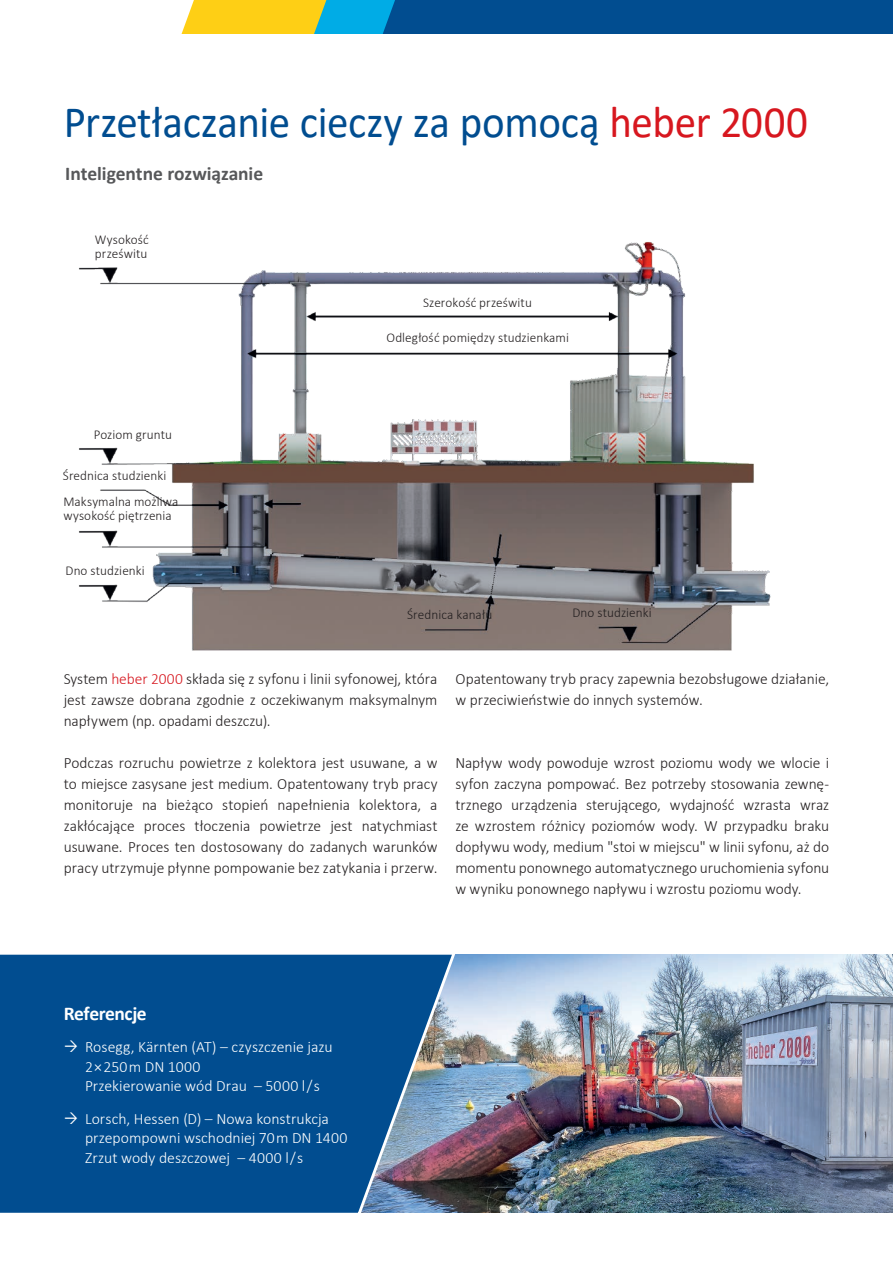
<style>
.page{position:relative;width:893px;height:1263px;background:#fff}
.page>*{position:absolute;margin:0;border:0;box-sizing:border-box;transform-origin:0 0}
.t1{font:45px "Calibri";letter-spacing:-.01em;color:#014d90;scale:.96 1}
.t2{font:700 19.5px "Calibri";letter-spacing:-.005em;color:#57585a}
.t3{font:700 19.5px "Calibri";letter-spacing:-.025em;color:#fff}
.t4{font:300 15.75px/21px "Calibri";letter-spacing:-.005em;color:#231f20;text-align:justify}
.t5{font:300 15.75px/19.5px "Calibri";color:#fff}
.t6{font:300 13.5px/14.2px "Calibri";letter-spacing:.005em;color:#231f20}
.s1{color:#d7171f}
</style>
<div class="page">
<svg style="left:182px;top:0;width:711px;height:34px;background:#327082"></svg>
<img style="left:458px;top:955px;width:435px;height:258px">
<svg style="left:0;top:954px;width:458px;height:259px;background:#115592"></svg>
<img style="left:79px;top:242px;width:692px;height:409px">
<svg style="left:65px;top:1041px;width:12px;height:11px"></svg>
<svg style="left:65px;top:1112px;width:12px;height:12px"></svg>
<h1 class="t1" style="left:64px;top:91px;width:777px">Przetłaczanie cieczy za pomocą <span class="s1">heber 2000</span></h1>
<p class="t2" style="left:65px;top:160px;width:199px">Inteligentne rozwiązanie</p>
<p class="t6" style="left:95px;top:232px;width:55px">Wysokość prześwitu</p>
<p class="t6" style="left:94px;top:427px;width:80px">Poziom gruntu</p>
<p class="t6" style="left:63px;top:462px;width:117px;line-height:25.7px">Średnica studzienki<br>Maksymalna możliwa</p>
<p class="t6" style="left:63px;top:508px;width:110px">wysokość piętrzenia</p>
<p class="t6" style="left:65px;top:563px;width:81px">Dno studzienki</p>
<p class="t6" style="left:423px;top:295px;width:110px">Szerokość prześwitu</p>
<p class="t6" style="left:386px;top:330px;width:184px">Odległość pomiędzy studzienkami</p>
<p class="t6" style="left:407px;top:607px;width:87px">Średnica kanału</p>
<p class="t6" style="left:572px;top:605px;width:81px">Dno studzienki</p>
<p class="t4" style="left:64px;top:668px;width:375px">System <span class="s1">heber 2000</span> składa się z syfonu i linii syfonowej, która jest zawsze dobrana zgodnie z oczekiwanym maksymalnym napływem (np. opadami deszczu).</p>
<p class="t4" style="left:64px;top:752px;width:375px">Podczas rozruchu powietrze z kolektora jest usuwane, a w to miejsce zasysane jest medium. Opatentowany tryb pracy monitoruje na bieżąco stopień napełnienia kolektora, a zakłócające proces tłoczenia powietrze jest natychmiast usuwane. Proces ten dostosowany do zadanych warunków pracy utrzymuje płynne pompowanie bez zatykania i przerw.</p>
<p class="t4" style="left:455px;top:668px;width:375px">Opatentowany tryb pracy zapewnia bezobsługowe działanie, w przeciwieństwie do innych systemów.</p>
<p class="t4" style="left:455px;top:752px;width:375px">Napływ wody powoduje wzrost poziomu wody we wlocie i syfon zaczyna pompować. Bez potrzeby stosowania zewnę&shy;trznego urządzenia sterującego, wydajność wzrasta wraz ze wzrostem różnicy poziomów wody. W przypadku braku dopływu wody, medium "stoi w miejscu" w linii syfonu, aż do momentu ponownego automatycznego uruchomienia syfonu w wyniku ponownego napływu i wzrostu poziomu wody.</p>
<p class="t3" style="left:64px;top:1000px;width:84px">Referencje</p>
<p class="t5" style="left:85px;top:1037px;width:249px">Rosegg, Kärnten (AT) – czyszczenie jazu<br>2 × 250 m DN 1000<br>Przekierowanie wód Drau – 5000 l / s</p>
<p class="t5" style="left:85px;top:1108px;width:264px">Lorsch, Hessen (D) – Nowa konstrukcja przepompowni wschodniej 70 m DN 1400<br>Zrzut wody deszczowej – 4000 l / s</p>
</div>
